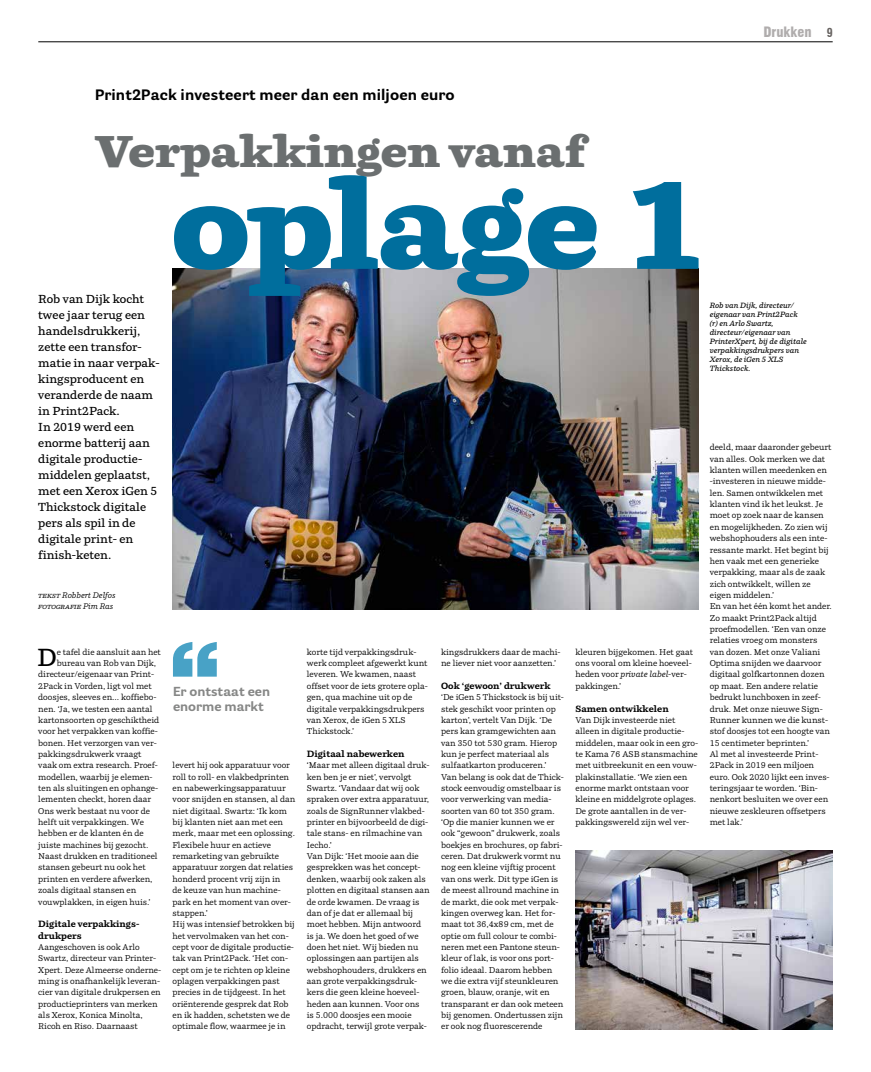
<style>
.page{position:relative;width:871px;height:1072px;background:#fff}
.page>*{position:absolute;margin:0;border:0;box-sizing:border-box;transform-origin:0 0}
.t1{font:900 123.5px "Parry";letter-spacing:-.015em;color:#006e9d}
.t2{font:900 93px "Swiss 721 BT";color:#48a2c6;scale:1.1 1}
.t3{font:900 44px "Parry";color:#6b6f70}
.t4{font:600 24.5px "Parry";color:#000}
.t5{font:700 15px "Parry Grotesque";letter-spacing:.01em;color:#000}
.t6{font:900 condensed 14px "Swiss 721 BT";color:#b0adad}
.t7{font:700 13px "Parry Grotesque";color:#868786}
.t8{font:600 11.5px/16px "Parry";color:#000}
.t9{font:700 9px/11.3px "Parry";color:#000}
.t10{font:8.4px/11.3px "Parry";color:#000}
.t11{font:italic 8px/11.4px "Parry";color:#000}
.t12{font:italic 600 7.5px/9px "Parry";color:#000}
.s1{font-weight:700;font-size:12px;color:#666260}
.s2{font-style:italic}
</style>
<div class="page">
<hr style="left:38px;top:42px;width:794px;height:1px;background:#000">
<img style="left:172px;top:269px;width:526px;height:340px">
<img style="left:575px;top:850px;width:257px;height:179px">
<h3 class="t6" style="left:763px;top:23px;width:71px">Drukken <span class="s1">9</span></h3>
<h3 class="t5" style="left:95px;top:85px;width:361px">Print2Pack investeert meer dan een miljoen euro</h3>
<h3 class="t3" style="left:95px;top:123px;width:491px">Verpakkingen vanaf</h3>
<h1 class="t1" style="left:171px;top:145px;width:533px">oplage 1</h1>
<p class="t8" style="left:38px;top:290px;width:123px">Rob van Dijk kocht twee jaar terug een handelsdrukkerij, zette een transfor&shy;matie in naar verpak&shy;kingsproducent en veranderde de naam in Print2Pack.<br>In 2019 werd een enorme batterij aan digitale productie&shy;middelen geplaatst, met een Xerox iGen 5<br>Thickstock digitale pers als spil in de digitale print- en finish-keten.</p>
<p class="t11" style="left:38px;top:589px;width:79px">tekst Robbert Delfos fotografie Pim Ras</p>
<h3 class="t4" style="left:37px;top:642px;width:21px">D</h3>
<p class="t10" style="left:57px;top:646px;width:105px">e tafel die aansluit aan het</p>
<p class="t10" style="left:57px;top:657px;width:101px">bureau van Rob van Dijk,</p>
<p class="t10" style="left:38px;top:668px;width:117px">directeur/eigenaar van Print-</p>
<p class="t10" style="left:38px;top:680px;width:115px">2Pack in Vorden, ligt vol met</p>
<p class="t10" style="left:38px;top:691px;width:120px">doosjes, sleeves en… koffiebo-</p>
<p class="t10" style="left:38px;top:702px;width:116px">nen. ‘Ja, we testen een aantal</p>
<p class="t10" style="left:38px;top:714px;width:122px">kartonsoorten op geschiktheid</p>
<p class="t10" style="left:38px;top:725px;width:121px">voor het verpakken van koffie-</p>
<p class="t10" style="left:38px;top:736px;width:120px">bonen. Het verzorgen van ver-</p>
<p class="t10" style="left:38px;top:748px;width:105px">pakkingsdrukwerk vraagt</p>
<p class="t10" style="left:38px;top:759px;width:121px">vaak om extra research. Proef-</p>
<p class="t10" style="left:38px;top:770px;width:116px">modellen, waarbij je elemen-</p>
<p class="t10" style="left:38px;top:782px;width:121px">ten als sluitingen en ophange-</p>
<p class="t10" style="left:38px;top:793px;width:114px">lementen checkt, horen daar</p>
<p class="t10" style="left:38px;top:805px;width:113px">Ons werk bestaat nu voor de</p>
<p class="t10" style="left:38px;top:816px;width:107px">helft uit verpakkingen. We</p>
<p class="t10" style="left:38px;top:827px;width:107px">hebben er de klanten én de</p>
<p class="t10" style="left:38px;top:839px;width:111px">juiste machines bij gezocht.</p>
<p class="t10" style="left:38px;top:850px;width:121px">Naast drukken en traditioneel</p>
<p class="t10" style="left:38px;top:861px;width:109px">stansen gebeurt nu ook het</p>
<p class="t10" style="left:38px;top:873px;width:116px">printen en verdere afwerken,</p>
<p class="t10" style="left:38px;top:884px;width:99px">zoals digitaal stansen en</p>
<p class="t10" style="left:38px;top:895px;width:114px">vouwplakken, in eigen huis.’</p>
<p class="t9" style="left:38px;top:918px;width:102px">Digitale verpakkings&shy;drukpers</p>
<p class="t10" style="left:38px;top:941px;width:124px">Aangeschoven is ook Arlo<br>Swartz, directeur van Printer-<br>Xpert. Deze Almeerse onderne&shy;ming is onafhankelijk leveran&shy;cier van digitale drukpersen en productieprinters van merken als Xerox, Konica Minolta,<br>Ricoh en Riso. Daarnaast</p>
<h2 class="t2" style="left:167px;top:621px;width:52px">‘‘</h2>
<h3 class="t7" style="left:173px;top:698px;width:92px">enorme markt</h3>
<h3 class="t7" style="left:173px;top:683px;width:98px">Er ontstaat een</h3>
<p class="t10" style="left:172px;top:759px;width:124px">levert hij ook apparatuur voor roll to roll- en vlakbedprinten en nabewerkingsapparatuur voor snijden en stansen, al dan niet digitaal. Swartz: ‘Ik kom bij klanten niet aan met een merk, maar met een oplossing.<br>Flexibele huur en actieve remarketing van gebruikte apparatuur zorgen dat relaties honderd procent vrij zijn in<br>de keuze van hun machine&shy;park en het moment van over&shy;stappen.’<br>Hij was intensief betrokken bij het vervolmaken van het con&shy;cept voor de digitale productie&shy;tak van Print2Pack. ‘Het con&shy;cept om je te richten op kleine oplagen verpakkingen past precies in de tijdgeest. In het oriënterende gesprek dat Rob en ik hadden, schetsten we de optimale flow, waarmee je in</p>
<p class="t10" style="left:307px;top:646px;width:123px">korte tijd verpakkingsdruk&shy;werk compleet afgewerkt kunt leveren. We kwamen, naast offset voor de iets grotere opla&shy;gen, qua machine uit op de digitale verpakkingsdrukpers van Xerox, de iGen 5 XLS<br>Thickstock.’</p>
<p class="t9" style="left:307px;top:747px;width:99px">Digitaal nabewerken</p>
<p class="t10" style="left:307px;top:759px;width:124px">‘Maar met alleen digitaal druk&shy;ken ben je er niet’, vervolgt<br>Swartz. ‘Vandaar dat wij ook spraken over extra apparatuur, zoals de SignRunner vlakbed&shy;printer en bijvoorbeeld de digi&shy;tale stans- en rilmachine van<br>Iecho.’<br>Van Dijk: ‘Het mooie aan die gesprekken was het concept&shy;denken, waarbij ook zaken als plotten en digitaal stansen aan de orde kwamen. De vraag is dan of je dat er allemaal bij moet hebben. Mijn antwoord is ja. We doen het goed of we doen het niet. Wij bieden nu oplossingen aan partijen als webshophouders, drukkers en aan grote verpakkingsdruk&shy;kers die geen kleine hoeveel&shy;heden aan kunnen. Voor ons<br>is 5.000 doosjes een mooie opdracht, terwijl grote verpak-</p>
<p class="t10" style="left:441px;top:646px;width:121px">kingsdrukkers daar de machi&shy;ne liever niet voor aanzetten.’</p>
<p class="t9" style="left:441px;top:679px;width:111px">Ook ‘gewoon’ drukwerk</p>
<p class="t10" style="left:441px;top:691px;width:124px">‘De iGen 5 Thickstock is bij uit&shy;stek geschikt voor printen op karton’, vertelt Van Dijk. ‘De pers kan gramgewichten aan van 350 tot 530 gram. Hierop kun je perfect materiaal als sulfaatkarton produceren.’<br>Van belang is ook dat de Thick&shy;stock eenvoudig omstelbaar is voor verwerking van media&shy;soorten van 60 tot 350 gram. ‘Op die manier kunnen we er ook “gewoon” drukwerk, zoals boekjes en brochures, op fabri&shy;ceren. Dat drukwerk vormt nu nog een kleine vijftig procent van ons werk. Dit type iGen is de meest allround machine in de markt, die ook met verpak&shy;kingen overweg kan. Het for&shy;maat tot 36,4x89 cm, met de optie om full colour te combi&shy;neren met een Pantone steun&shy;kleur of lak, is voor ons port&shy;folio ideaal. Daarom hebben we die extra vijf steunkleuren groen, blauw, oranje, wit en transparant er dan ook meteen bij genomen. Ondertussen zijn er ook nog fluorescerende</p>
<p class="t10" style="left:575px;top:646px;width:119px">kleuren bijgekomen. Het gaat ons vooral om kleine hoeveel&shy;heden voor <span class="s2">private label</span>-ver&shy;pakkingen.’</p>
<p class="t9" style="left:575px;top:702px;width:95px">Samen ontwikkelen</p>
<p class="t10" style="left:575px;top:714px;width:124px">Van Dijk investeerde niet alleen in digitale productie&shy;middelen, maar ook in een gro&shy;te Kama 76 ASB stansmachine met uitbreekunit en een vouw&shy;plakinstallatie. ‘We zien een enorme markt ontstaan voor kleine en middelgrote oplages.<br>De grote aantallen in de ver&shy;pakkingswereld zijn wel ver-</p>
<p class="t12" style="left:709px;top:301px;width:98px">Rob van Dijk, directeur/ eigenaar van Print2Pack (r) en Arlo Swartz, directeur/eigenaar van<br>PrinterXpert, bij de digitale verpakkingsdrukpers van<br>Xerox, de iGen 5 XLS<br>Thickstock.</p>
<p class="t10" style="left:709px;top:441px;width:123px">deeld, maar daaronder gebeurt van alles. Ook merken we dat klanten willen meedenken en -investeren in nieuwe midde&shy;len. Samen ontwikkelen met klanten vind ik het leukst. Je moet op zoek naar de kansen en mogelijkheden. Zo zien wij webshophouders als een inte&shy;ressante markt. Het begint bij hen vaak met een generieke verpakking, maar als de zaak zich ontwikkelt, willen ze eigen middelen.’<br>En van het één komt het ander.<br>Zo maakt Print2Pack altijd proefmodellen. ‘Een van onze relaties vroeg om monsters van dozen. Met onze Valiani<br>Optima snijden we daarvoor digitaal golfkartonnen dozen op maat. Een andere relatie bedrukt lunchboxen in zeef&shy;druk. Met onze nieuwe Sign-<br>Runner kunnen we die kunst&shy;stof doosjes tot een hoogte van<br>15 centimeter beprinten.’<br>Al met al investeerde Print-<br>2Pack in 2019 een miljoen euro. Ook 2020 lijkt een inves&shy;teringsjaar te worden. ‘Bin&shy;nenkort besluiten we over een nieuwe zeskleuren offsetpers met lak.’</p>
</div>
